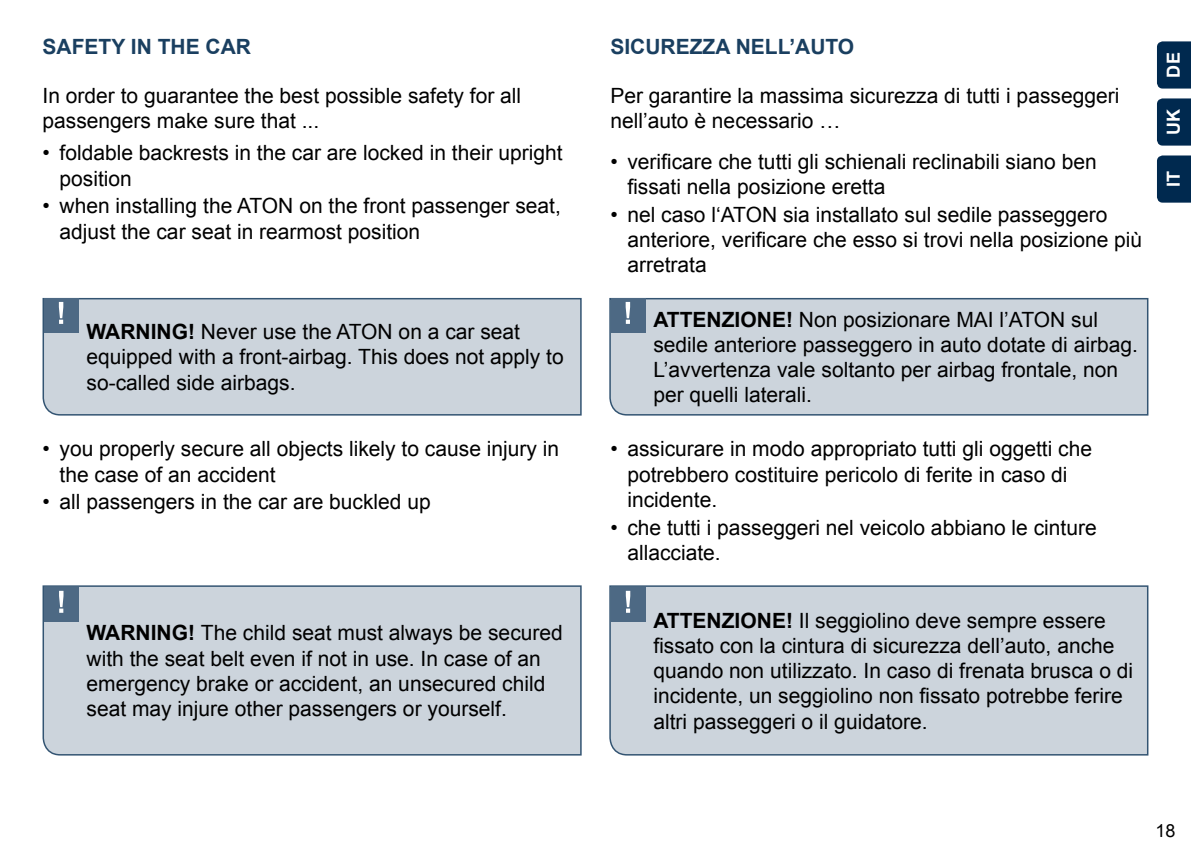
<style>
.page{position:relative;width:1191px;height:851px;background:#fff}
.page>*{position:absolute;margin:0;border:0;box-sizing:border-box;transform-origin:0 0}
.t1{font:21px/25.2px "Arial";color:#000}
.t2{font:700 21px "Arial";color:#1a3f60}
.t3{font:700 18px "Arial";color:#fff}
.t4{font:18px "Arial";color:#000}
.s1{font-weight:700}
</style>
<div class="page">
<div style="left:1157px;top:41px;width:34px;height:48px;background:#00294f"></div>
<div style="left:1157px;top:98px;width:34px;height:48px;background:#00294f"></div>
<div style="left:1157px;top:155px;width:34px;height:48px;background:#00294f"></div>
<div style="left:42px;top:297px;width:540px;height:119px;background:#ccd4dc"></div>
<div style="left:44px;top:298px;width:35px;height:34px;background:#4d6984"></div>
<svg style="left:59px;top:302px;width:4px;height:22px"></svg>
<div style="left:42px;top:585px;width:540px;height:171px;background:#ccd4dc"></div>
<div style="left:44px;top:586px;width:35px;height:35px;background:#4d6984"></div>
<svg style="left:59px;top:590px;width:4px;height:22px"></svg>
<div style="left:609px;top:297px;width:540px;height:119px;background:#ccd4dc"></div>
<div style="left:611px;top:298px;width:34px;height:34px;background:#4d6984"></div>
<svg style="left:625px;top:302px;width:5px;height:22px"></svg>
<div style="left:609px;top:585px;width:540px;height:171px;background:#ccd4dc"></div>
<div style="left:611px;top:586px;width:34px;height:35px;background:#4d6984"></div>
<svg style="left:626px;top:590px;width:4px;height:22px"></svg>
<p class="t2" style="left:43px;top:32px;width:29px">SAFETY</p>
<p class="t2" style="left:131px;top:32px;width:42px">IN THE</p>
<p class="t2" style="left:206px;top:32px;width:16px">CAR</p>
<p class="t2" style="left:610px;top:32px;width:29px">SICUREZZA</p>
<p class="t2" style="left:735px;top:32px;width:15px">NELL</p>
<p class="t2" style="left:789px;top:32px;width:22px">’AUT</p>
<p class="t2" style="left:838px;top:32px;width:18px">O</p>
<p class="t1" style="left:43px;top:83px;width:480px">I n order to guarantee the best possible safety for all passengers make sure that ...</p>
<p class="t1" style="left:60px;top:141px;width:505px;text-indent:-17px">• foldable backrests in the car are locked in their upright position</p>
<p class="t1" style="left:43px;top:194px;width:210px">• when installing the ATON</p>
<p class="t1" style="left:60px;top:194px;width:503px;text-indent:240px">on the front passenger seat, adjust the car seat in rearmost position</p>
<p class="t1" style="left:87px;top:319px;width:265px"><span class="s1">WARNING!</span> Never use the ATON</p>
<p class="t1" style="left:87px;top:319px;width:479px;text-indent:312px">on a car seat equipped with a front-airbag. This does not apply to so-called side airbags.</p>
<p class="t1" style="left:60px;top:436px;width:501px;text-indent:-17px">• you properly secure all objects likely to cause injury in the case of an accident</p>
<p class="t1" style="left:43px;top:489px;width:390px">• all passengers in the car are buckled up</p>
<p class="t1" style="left:87px;top:620px;width:478px"><span class="s1">WARNING!</span> The child seat must always be secured with the seat belt even if not in use. I n case of an emergency brake or accident, an unsecured child seat may injure other passengers or yourself.</p>
<p class="t1" style="left:610px;top:83px;width:510px">Per garantire la massima sicurezza di tutti i passeggeri nell’auto è necessario …</p>
<p class="t1" style="left:627px;top:149px;width:471px;text-indent:-17px">• verificare che tutti gli schienali reclinabili siano ben fissati nella posizione eretta</p>
<p class="t1" style="left:610px;top:202px;width:126px">• nel caso l‘ATON</p>
<p class="t1" style="left:627px;top:202px;width:516px;text-indent:156px">sia installato sul sedile passeggero anteriore, verificare che esso si trovi nella posizione più arretrata</p>
<p class="t1" style="left:653px;top:307px;width:316px"><span class="s1">ATTENZIONE!</span> Non posizionare MAI</p>
<p class="t1" style="left:999px;top:307px;width:25px">l’ATON</p>
<p class="t1" style="left:653px;top:307px;width:486px;text-indent:418px">sul sedile anteriore passeggero in auto dotate di airbag.<br>L’avvertenza vale soltanto per airbag frontale, non per quelli laterali.</p>
<p class="t1" style="left:627px;top:436px;width:466px;text-indent:-17px">• assicurare in modo appropriato tutti gli oggetti che potrebbero costituire pericolo di ferite in caso di incidente.</p>
<p class="t1" style="left:627px;top:514px;width:471px;text-indent:-17px">• che tutti i passeggeri nel veicolo abbiano le cinture allacciate.</p>
<p class="t1" style="left:653px;top:607px;width:481px"><span class="s1">ATTENZIONE!</span> I l seggiolino deve sempre essere fissato con la cintura di sicurezza dell’auto, anche quando non utilizzato. I n caso di frenata brusca o di incidente, un seggiolino non fissato potrebbe ferire altri passeggeri o il guidatore.</p>
<p class="t3" style="left:1161px;top:78px;width:27px;rotate:-90deg">DE</p>
<p class="t3" style="left:1161px;top:135px;width:28px;rotate:-90deg">UK</p>
<p class="t3" style="left:1161px;top:187px;width:18px;rotate:-90deg">IT</p>
<p class="t4" style="left:1155px;top:818px;width:22px">18</p>
</div>
